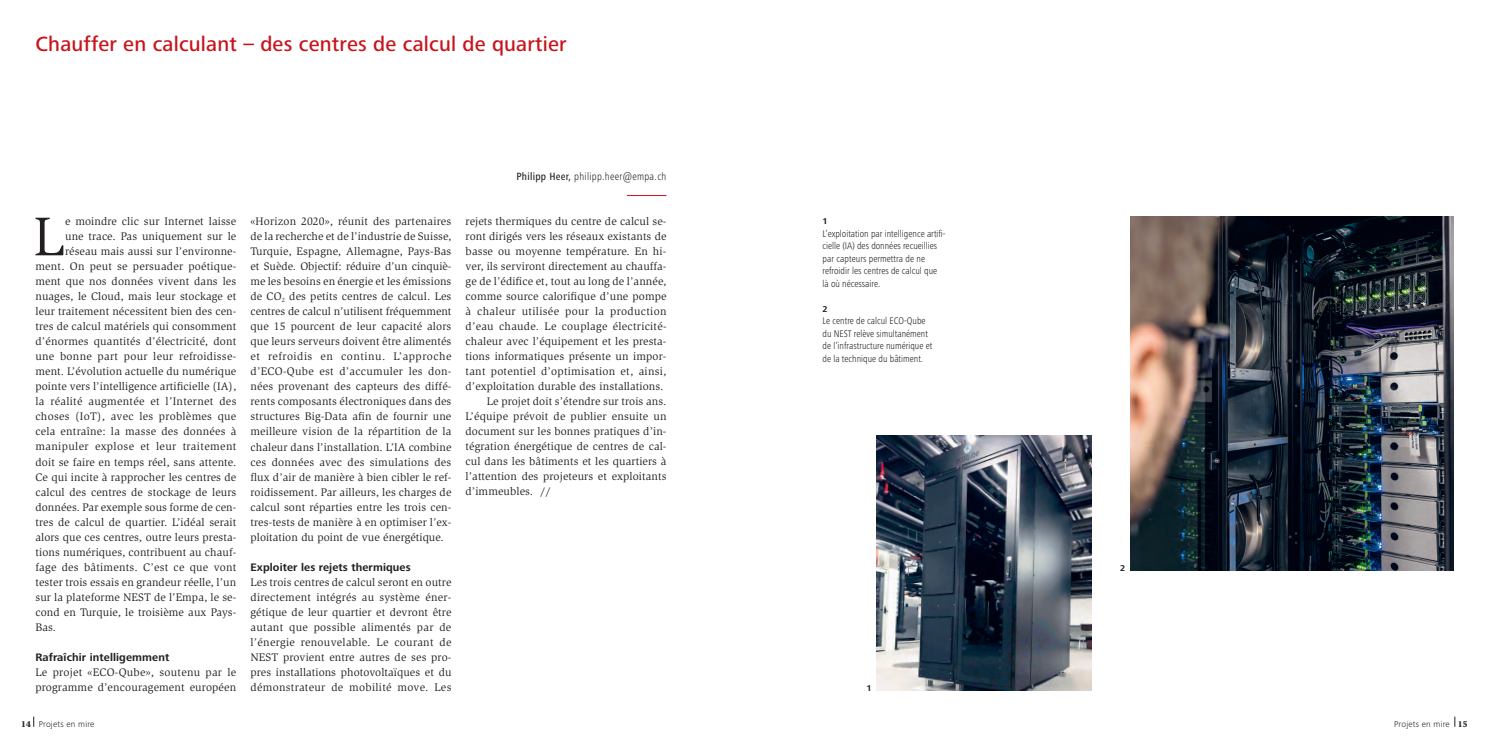
<style>
.page{position:relative;width:1489px;height:745px;background:#fff}
.page>*{position:absolute;margin:0;border:0;box-sizing:border-box;transform-origin:0 0}
.t1{font:56px "Slimbach Std";color:#231f20}
.t2{font:500 21.25px "Frutiger Next Pro";letter-spacing:.01em;color:#c8131b}
.t3{font:11.25px/15px "Slimbach Std";letter-spacing:.01em;color:#231f20;text-align:justify}
.t4{font:11.25px "Slimbach Std";letter-spacing:.03em;color:#231f20}
.t5{font:700 11.25px "Frutiger Next Pro";letter-spacing:.01em;color:#231f20}
.t6{font:11.25px "Slimbach Std";letter-spacing:.035em;color:#231f20}
.t7{font:300 condensed 10.88px "Frutiger Next Pro";letter-spacing:.025em;color:#231f20}
.t8{font:300 condensed 10px/12.5px "Frutiger Next Pro";color:#231f20}
.t9{font:300 8.75px "Frutiger Next Pro";letter-spacing:.025em;color:#231f20}
.t10{font:700 8.75px "Frutiger Next Pro";color:#231f20}
.s1{font-family:"Slimbach Std";font-weight:900}
.s2{font-weight:500}
</style>
<div class="page">
<hr style="left:627px;top:195px;width:39px;height:1px;background:#c8131b">
<img style="left:1130px;top:216px;width:323px;height:354px">
<img style="left:876px;top:435px;width:215px;height:255px">
<h2 class="t2" style="left:35px;top:32px;width:532px">Chauffer en calculant – des centres de calcul de quartier</h2>
<h1 class="t1" style="left:33px;top:204px;width:33px">L</h1>
<p class="t3" style="left:65px;top:214px;width:173px">e moindre clic sur Internet laisse</p>
<p class="t3" style="left:65px;top:229px;width:173px">une trace. Pas uniquement sur le</p>
<p class="t3" style="left:65px;top:244px;width:173px">réseau mais aussi sur l’environne-</p>
<p class="t3" style="left:35px;top:259px;width:202px">ment. On peut se persuader poétique-</p>
<p class="t3" style="left:35px;top:274px;width:202px">ment que nos données vivent dans les</p>
<p class="t3" style="left:35px;top:289px;width:202px">nuages, le Cloud, mais leur stockage et</p>
<p class="t3" style="left:35px;top:304px;width:202px">leur traitement nécessitent bien des cen-</p>
<p class="t3" style="left:35px;top:319px;width:202px">tres de calcul matériels qui consomment</p>
<p class="t3" style="left:35px;top:334px;width:202px">d’énormes quantités d’électricité, dont</p>
<p class="t3" style="left:35px;top:349px;width:202px">une bonne part pour leur refroidisse-</p>
<p class="t3" style="left:35px;top:364px;width:202px">ment. L’évolution actuelle du numérique</p>
<p class="t3" style="left:35px;top:379px;width:202px">pointe vers l’intelligence artificielle (IA),</p>
<p class="t4" style="left:35px;top:395px;width:202px">la réalité augmentée et l’Internet des</p>
<p class="t3" style="left:35px;top:409px;width:202px">choses (IoT), avec les problèmes que</p>
<p class="t3" style="left:35px;top:424px;width:202px">cela entraîne: la masse des données à</p>
<p class="t6" style="left:35px;top:440px;width:202px">manipuler explose et leur traitement</p>
<p class="t3" style="left:35px;top:454px;width:202px">doit se faire en temps réel, sans attente.</p>
<p class="t3" style="left:35px;top:469px;width:202px">Ce qui incite à rapprocher les centres de</p>
<p class="t3" style="left:35px;top:484px;width:202px">calcul des centres de stockage de leurs</p>
<p class="t3" style="left:35px;top:499px;width:202px">données. Par exemple sous forme de cen-</p>
<p class="t3" style="left:35px;top:514px;width:202px">tres de calcul de quartier. L’idéal serait</p>
<p class="t3" style="left:35px;top:529px;width:202px">alors que ces centres, outre leurs presta-</p>
<p class="t3" style="left:35px;top:544px;width:202px">tions numériques, contribuent au chauf-</p>
<p class="t3" style="left:35px;top:559px;width:202px">fage des bâtiments. C’est ce que vont</p>
<p class="t3" style="left:35px;top:574px;width:202px">tester trois essais en grandeur réelle, l’un</p>
<p class="t3" style="left:35px;top:589px;width:202px">sur la plateforme NEST de l’Empa, le se-</p>
<p class="t3" style="left:35px;top:604px;width:202px">cond en Turquie, le troisième aux Pays-</p>
<p class="t3" style="left:35px;top:619px;width:22px">Bas.</p>
<p class="t5" style="left:35px;top:650px;width:135px">Rafraîchir intelligemment</p>
<p class="t3" style="left:35px;top:664px;width:202px">Le projet «ECO-Qube», soutenu par le programme d’encouragement européen</p>
<p class="t9" style="left:21px;top:718px;width:75px"><span class="s1">14</span> Projets en mire</p>
<p class="t3" style="left:250px;top:214px;width:202px">«Horizon 2020», réunit des partenaires de la recherche et de l’industrie de Suisse, Turquie, Espagne, Allemagne, Pays-Bas et Suède. Objectif: réduire d’un cinquiè&shy;me les besoins en énergie et les émissions de CO<sub>2</sub> des petits centres de calcul. Les centres de calcul n’utilisent fréquemment que 15 pourcent de leur capacité alors que leurs serveurs doivent être alimentés et refroidis en continu. L’approche d’ECO-Qube est d’accumuler les don&shy;nées provenant des capteurs des diffé&shy;rents composants électroniques dans des structures Big-Data afin de fournir une meilleure vision de la répartition de la chaleur dans l’installation. L’IA combine ces données avec des simulations des flux d’air de manière à bien cibler le ref&shy;roidissement. Par ailleurs, les charges de calcul sont réparties entre les trois cen&shy;tres-tests de manière à en optimiser l’ex&shy;ploitation du point de vue énergétique.</p>
<p class="t5" style="left:250px;top:560px;width:162px">Exploiter les rejets thermiques</p>
<p class="t3" style="left:250px;top:574px;width:202px">Les trois centres de calcul seront en outre directement intégrés au système éner&shy;gétique de leur quartier et devront être autant que possible alimentés par de l’énergie renouvelable. Le courant de NEST provient entre autres de ses pro&shy;pres installations photovoltaïques et du démonstrateur de mobilité move. Les</p>
<p class="t7" style="left:516px;top:170px;width:152px"><span class="s2">Philipp Heer,</span> philipp.heer@empa.ch</p>
<p class="t3" style="left:465px;top:214px;width:202px">rejets thermiques du centre de calcul se-</p>
<p class="t3" style="left:465px;top:229px;width:202px">ront dirigés vers les réseaux existants de</p>
<p class="t3" style="left:465px;top:244px;width:202px">basse ou moyenne température. En hi-</p>
<p class="t3" style="left:465px;top:259px;width:202px">ver, ils serviront directement au chauffa-</p>
<p class="t3" style="left:465px;top:274px;width:202px">ge de l’édifice et, tout au long de l’année,</p>
<p class="t3" style="left:465px;top:289px;width:202px">comme source calorifique d’une pompe</p>
<p class="t4" style="left:465px;top:305px;width:202px">à chaleur utilisée pour la production</p>
<p class="t3" style="left:465px;top:319px;width:202px">d’eau chaude. Le couplage électricité-</p>
<p class="t3" style="left:465px;top:334px;width:202px">chaleur avec l’équipement et les presta-</p>
<p class="t3" style="left:465px;top:349px;width:201px">tions informatiques présente un impor-</p>
<p class="t3" style="left:465px;top:364px;width:202px">tant potentiel d’optimisation et, ainsi,</p>
<p class="t3" style="left:465px;top:379px;width:199px">d’exploitation durable des installations.</p>
<p class="t3" style="left:487px;top:394px;width:181px">Le projet doit s’étendre sur trois ans.</p>
<p class="t3" style="left:465px;top:409px;width:202px">L’équipe prévoit de publier ensuite un</p>
<p class="t3" style="left:465px;top:424px;width:202px">document sur les bonnes pratiques d’in-</p>
<p class="t3" style="left:465px;top:439px;width:202px">tégration énergétique de centres de cal-</p>
<p class="t3" style="left:465px;top:454px;width:202px">cul dans les bâtiments et les quartiers à</p>
<p class="t3" style="left:465px;top:469px;width:202px">l’attention des projeteurs et exploitants</p>
<p class="t3" style="left:465px;top:484px;width:87px">d’immeubles. //</p>
<p class="t10" style="left:822px;top:216px;width:7px">1</p>
<p class="t8" style="left:822px;top:227px;width:125px">L’exploitation par intelligence artifi&shy;cielle (IA) des données recueillies par capteurs permettra de ne refroidir les centres de calcul que là où nécessaire.</p>
<p class="t10" style="left:822px;top:303px;width:7px">2</p>
<p class="t8" style="left:822px;top:314px;width:111px">Le centre de calcul ECO-Qube du NEST relève simultanément de l’infrastructure numérique et de la technique du bâtiment.</p>
<p class="t10" style="left:866px;top:682px;width:7px">1</p>
<p class="t10" style="left:1119px;top:562px;width:7px">2</p>
<p class="t9" style="left:1393px;top:718px;width:75px">Projets en mire <span class="s1">15</span></p>
</div>
